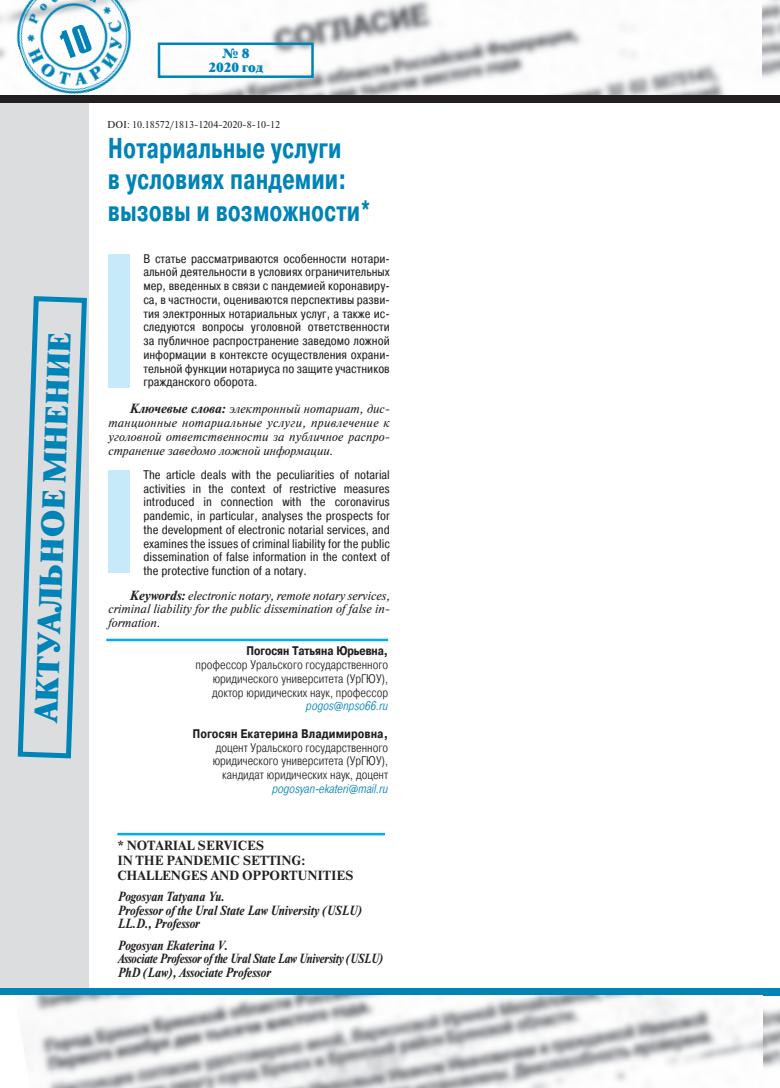
<style>
.page{position:relative;width:780px;height:1088px;background:#fff}
.page>*{position:absolute;margin:0;border:0;box-sizing:border-box;transform-origin:0 0}
.t1{font:30px "Newton XC";color:#0083b6}
.t2{font:700 28.75px/31.2px "Pragmatica Cond";color:#0083b6;scale:.85 1}
.t3{font:12.5px/13.8px "Pragmatica Cond";color:#231f20;text-align:justify}
.t4{font:italic 12.5px/13.8px "Newton C";color:#231f20;text-align:justify}
.t5{font:300 12.5px/13.8px "Pragmatica Cond";color:#231f20;text-align:justify}
.t6{font:italic 700 12.5px/13.8px "Newton C";letter-spacing:-.02em;color:#231f20;scale:.9 1}
.t7{font:italic 700 12.5px/13.8px "Newton C";color:#231f20;scale:.9 1}
.t8{font:700 12.5px/15px "Newton C";color:#231f20}
.t9{font:italic 300 12.5px "Pragmatica Cond";color:#0083b6}
.t10{font:700 12.5px "Pragmatica Cond";color:#231f20}
.t11{font:700 12.5px "Pragmatica Cond C";color:#231f20}
.t12{font:12.5px/13.8px "Newton XC";color:#0083b6;text-align:center}
.t13{font:10px "Newton C";color:#231f20}
.s1{font-weight:700}
</style>
<div class="page">
<img style="left:0;top:0;width:780px;height:96px">
<img style="left:24px;top:996px;width:756px;height:92px">
<div style="left:0;top:103px;width:89px;height:886px;background:#dcdddf"></div>
<div style="left:762px;top:96px;width:18px;height:7px;background:#231f20"></div>
<div style="left:762px;top:989px;width:18px;height:7px;background:#0083b6"></div>
<svg style="left:156px;top:41px;width:159px;height:38px"></svg>
<div style="left:0;top:96px;width:762px;height:7px;background:#231f20"></div>
<img style="left:2px;top:0;width:145px;height:96px">
<div style="left:0;top:989px;width:762px;height:7px;background:#0083b6"></div>
<svg style="left:17px;top:296px;width:70px;height:463px"></svg>
<hr style="left:117px;top:833px;width:268px;height:2px;background:#00aeef">
<div style="left:108px;top:254px;width:21px;height:134px;background:#c6eafa"></div>
<div style="left:108px;top:470px;width:21px;height:103px;background:#c6eafa"></div>
<hr style="left:106px;top:639px;width:282px;height:2px;background:#00aeef">
<svg style="left:58px;top:24px;width:35px;height:35px"></svg>
<h1 class="t1" style="left:29px;top:722px;width:392px;rotate:-88deg">АКТУАЛЬНОЕ МНЕНИЕ</h1>
<p class="t12" style="left:208px;top:47px;width:56px">№ 8<br>2020 год</p>
<p class="t13" style="left:107px;top:121px;width:174px">DOI: 10.18572/1813-1204-2020-8-10-12</p>
<h2 class="t2" style="left:108px;top:134px;width:311px">Нотариальные услуги<br>в условиях пандемии: вызовы и возможности*</h2>
<p class="t3" style="left:143px;top:252px;width:248px">В статье рассматриваются особенности нотари&shy;альной деятельности в условиях ограничительных мер, введенных в связи с пандемией коронавиру&shy;са, в частности, оцениваются перспективы разви&shy;тия электронных нотариальных услуг, а также ис&shy;следуются вопросы уголовной ответственности за публичное распространение заведомо ложной информации в контексте осуществления охрани&shy;тельной функции нотариуса по защите участников гражданского оборота.</p>
<p class="t4" style="left:108px;top:403px;width:283px;text-indent:21px"><span class="s1">Ключевые слова:</span> электронный нотариат, дис&shy;танционные нотариальные услуги, привлечение к уголовной ответственности за публичное распро&shy;странение заведомо ложной информации.</p>
<p class="t3" style="left:143px;top:469px;width:248px">The article deals with the peculiarities of notarial activities in the context of restrictive measures introduced in connection with the coronavirus pandemic, in particular, analyses the prospects for the development of electronic notarial services, and examines the issues of criminal liability for the public dissemination of false information in the context of the protective function of a notary.</p>
<p class="t4" style="left:108px;top:590px;width:283px;text-indent:21px"><span class="s1">Keywords:</span> electronic notary, remote notary services, criminal liability for the public dissemination of false in&shy;formation.</p>
<p class="t11" style="left:246px;top:644px;width:143px">Погосян Татьяна Юрьевна,</p>
<p class="t5" style="left:212px;top:658px;width:177px;text-indent:-17px">профессор Уральского государственного юридического университета (УрГЮУ), доктор юридических наук, профессор</p>
<p class="t9" style="left:306px;top:701px;width:84px">pogos@npso66.ru</p>
<p class="t10" style="left:192px;top:729px;width:197px">Погосян Екатерина Владимировна,</p>
<p class="t5" style="left:213px;top:741px;width:177px;text-align:right">доцент Уральского государственного юридического университета (УрГЮУ), кандидат юридических наук, доцент</p>
<p class="t9" style="left:272px;top:784px;width:117px">pogosyan-ekateri@mail.ru</p>
<p class="t8" style="left:117px;top:839px;width:237px">* NOTARIAL SERVICES<br>IN THE PANDEMIC SETTING:<br>CHALLENGES AND OPPORTUNITIES</p>
<p class="t7" style="left:117px;top:890px;width:273px">Pogosyan Tatyana Yu.<br>Professor of the Ural State Law University (USLU)<br>LL.D., Professor</p>
<p class="t6" style="left:117px;top:939px;width:296px">Pogosyan Ekaterina V.<br>Associate Professor of the Ural State Law University (USLU)<br>PhD (Law), Associate Professor</p>
</div>
